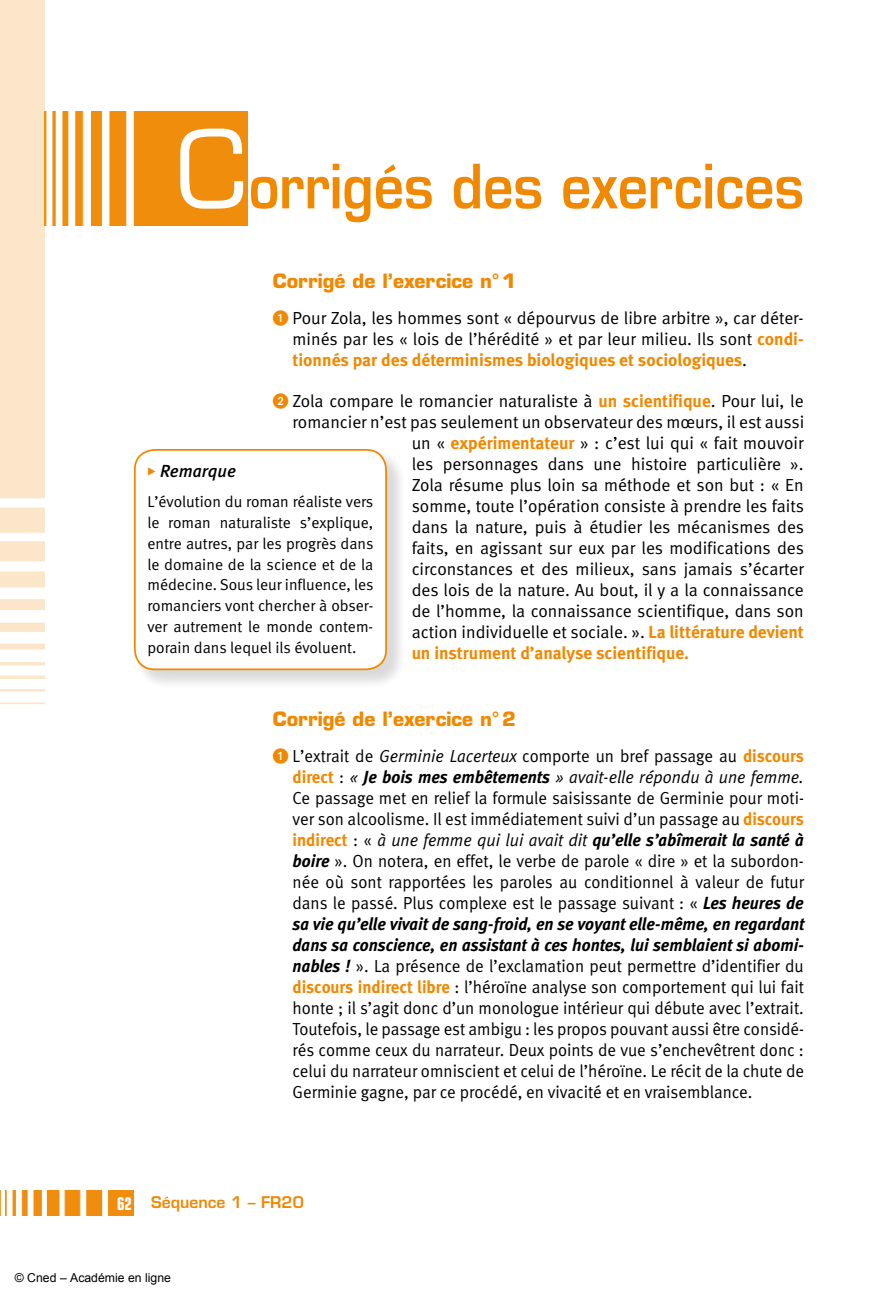
<style>
.page{position:relative;width:893px;height:1290px;background:#fff}
.page>*{position:absolute;margin:0;border:0;box-sizing:border-box;transform-origin:0 0}
.t1{font:600 59.5px "Eurostile LT Std";color:#f08800;scale:.89 1}
.t2{font:700 19.25px "Eurostile LT Std";color:#f08800}
.t3{font:17.5px/21px "Meta Normal LF";color:#000;text-align:justify;scale:.96 1}
.t4{font:17.5px/21px "Meta Normal LF";color:#000}
.t5{font:italic 17.5px/21px "Meta Bold LF";color:#000;scale:.96 1}
.t6{font:17.5px "Meta Bold LF";color:#f08800}
.t7{font:italic 17.5px "Meta Medium LF";color:#000}
.t8{font:15.75px/21px "Meta Normal LF";color:#000;text-align:justify}
.t9{font:600 15.75px "Eurostile LT Std";color:#f08800}
.t10{font:12.25px "Arial";color:#000}
.s1{font-weight:400;font-size:105px;color:#fff}
.s2{font-family:"Meta Bold LF";color:#f08800}
.s3{font-family:"Meta Normal LF";color:#000}
.s4{font-style:italic}
.s5{font-family:"Meta Bold LF";font-style:italic}
.s6{font-style:normal;color:#f08800}
.s7{font-family:"Meta Normal LF";font-style:normal}
.s8{font-family:"Meta Normal LF"}
.s9{font-weight:700;font-stretch:condensed;font-size:17.5px;color:#fff}
</style>
<div class="page">
<img style="left:0;top:1190px;width:134px;height:25px">
<img style="left:45px;top:112px;width:203px;height:114px">
<div style="left:134px;top:449px;width:272px;height:240px;background:#000;opacity:.15"></div>
<div style="left:135px;top:450px;width:251px;height:219px;background:#fff;border-radius:20px"></div>
<div style="left:134px;top:449px;width:253px;height:221px;border:2px solid #f08800;border-radius:20px"></div>
<h1 class="t1" style="left:176px;top:149px;width:707px"><span class="s1">C</span>orrigés des exercices</h1>
<p class="t2" style="left:273px;top:269px;width:245px">Corrigé de l’exercice n°1</p>
<p class="t4" style="left:293px;top:307px;width:513px">Pour Zola, les hommes sont « dépourvus de libre arbitre », car déter&shy;minés par les « lois de l’hérédité » et par leur milieu. Ils sont <span class="s2">condi-</span></p>
<p class="t6" style="left:293px;top:349px;width:456px">tionnés par des déterminismes biologiques et sociologiques<span class="s3">.</span></p>
<p class="t4" style="left:293px;top:390px;width:513px;text-align:right">Zola compare le romancier naturaliste à <span class="s2">un scientifique</span>. Pour lui, le romancier n’est pas seulement un observateur des mœurs, il est aussi un « <span class="s2">expérimentateur</span> » : c’est lui qui « fait mouvoir<br>les personnages dans une histoire particulière ».<br>Zola résume plus loin sa méthode et son but : « En<br>somme, toute l’opération consiste à prendre les faits<br>dans la nature, puis à étudier les mécanismes des<br>faits, en agissant sur eux par les modifications des<br>circonstances et des milieux, sans jamais s’écarter<br>des lois de la nature. Au bout, il y a la connaissance<br>de l’homme, la connaissance scientifique, dans son<br>action individuelle et sociale. ». <span class="s2">La littérature devient</span></p>
<p class="t6" style="left:412px;top:642px;width:279px">un instrument d’analyse scientifique.</p>
<p class="t7" style="left:160px;top:460px;width:77px">Remarque</p>
<p class="t8" style="left:147px;top:490px;width:228px">L’évolution du roman réaliste vers le roman naturaliste s’explique, entre autres, par les progrès dans le domaine de la science et de la médecine. Sous leur influence, les romanciers vont chercher à obser&shy;ver autrement le monde contem&shy;porain dans lequel ils évoluent.</p>
<p class="t2" style="left:273px;top:707px;width:245px">Corrigé de l’exercice n°2</p>
<p class="t3" style="left:293px;top:745px;width:534px">L’extrait de <span class="s4">Germinie Lacerteux</span> comporte un bref passage au <span class="s2">discours direct</span> : <span class="s4">«</span> <span class="s5">Je bois mes embêtements</span> <span class="s4">» avait-elle répondu à une femme.<br></span>Ce passage met en relief la formule saisissante de Germinie pour moti&shy;ver son alcoolisme. Il est immédiatement suivi d’un passage au <span class="s2">discours</span></p>
<p class="t5" style="left:293px;top:829px;width:534px"><span class="s6">indirect</span> <span class="s7">: «</span> <span class="s8">à une femme qui lui avait dit</span> qu’elle s’abîmerait la santé à</p>
<p class="t3" style="left:293px;top:850px;width:534px"><span class="s5">boire</span> ». On notera, en effet, le verbe de parole « dire » et la subordon&shy;née où sont rapportées les paroles au conditionnel à valeur de futur dans le passé. Plus complexe est le passage suivant : « <span class="s5">Les heures de</span></p>
<p class="t5" style="left:293px;top:913px;width:534px">sa vie qu’elle vivait de sang-froid, en se voyant elle-même, en regardant dans sa conscience, en assistant à ces hontes, lui semblaient si abomi-</p>
<p class="t3" style="left:293px;top:955px;width:534px"><span class="s5">nables !</span> ». La présence de l’exclamation peut permettre d’identifier du <span class="s2">discours indirect libre</span> : l’héroïne analyse son comportement qui lui fait honte ; il s’agit donc d’un monologue intérieur qui débute avec l’extrait.<br>Toutefois, le passage est ambigu : les propos pouvant aussi être considé&shy;rés comme ceux du narrateur. Deux points de vue s’enchevêtrent donc : celui du narrateur omniscient et celui de l’héroïne. Le récit de la chute de Germinie gagne, par ce procédé, en vivacité et en vraisemblance.</p>
<p class="t9" style="left:117px;top:1193px;width:188px"><span class="s9">62</span> Séquence 1 – FR20</p>
<p class="t10" style="left:15px;top:1271px;width:158px">© Cned – Académie en ligne</p>
</div>
